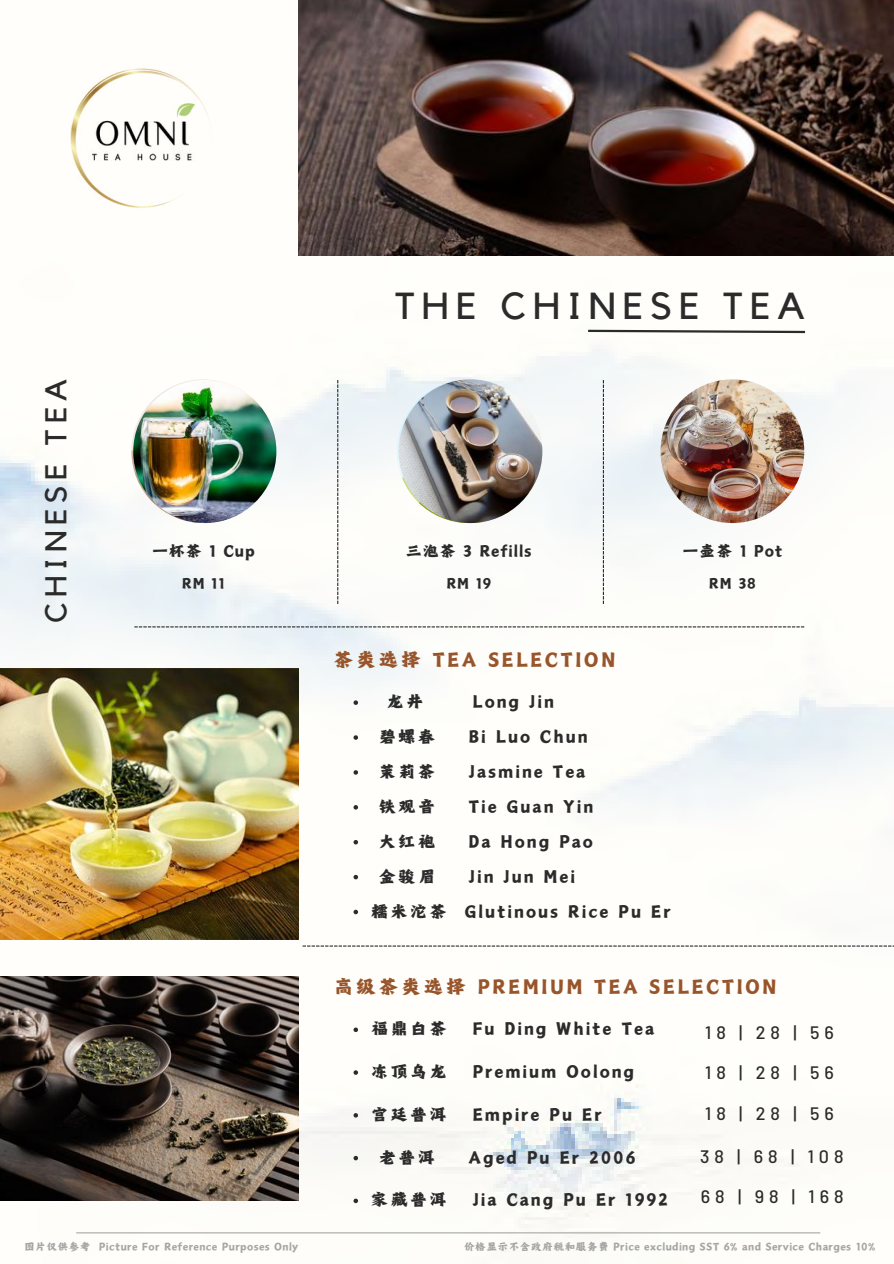
<style>
.page{position:relative;width:894px;height:1264px;background:#fff}
.page>*{position:absolute;margin:0;border:0;box-sizing:border-box;transform-origin:0 0}
.t1{font:37.5px "Kollektif";letter-spacing:.185em;color:#2b2b2b}
.t2{font:30px "Kollektif";letter-spacing:.185em;color:#2b2b2b}
.t3{font:22.5px "Canva Mountains And Seas SC";letter-spacing:.1em;color:#98552b}
.t4{font:19.5px/34.8px "Canva Mountains And Seas SC";letter-spacing:.1em;color:#2b2b2b;text-align:center}
.t5{font:500 18px "Barlow";letter-spacing:.275em;color:#2b2b2b}
.t6{font:18px "Canva Mountains And Seas SC";letter-spacing:.05em;color:#2b2b2b}
.t7{font:16.5px "Canva Mountains And Seas SC";letter-spacing:.05em;color:#2b2b2b}
.t8{font:12px "Canva Mountains And Seas SC";letter-spacing:.03em;color:#a6a6a6}
</style>
<div class="page">
<img style="left:0;top:0;width:893px;height:1253px">
<img style="left:299px;top:0;width:594px;height:255px">
<img style="left:660px;top:379px;width:144px;height:144px;border-radius:50%">
<svg style="left:337px;top:380px;width:1px;height:224px"></svg>
<svg style="left:134px;top:626px;width:670px;height:1px"></svg>
<svg style="left:585px;top:328px;width:222px;height:6px"></svg>
<svg style="left:602px;top:380px;width:1px;height:224px"></svg>
<img style="left:133px;top:380px;width:143px;height:143px;border-radius:50%">
<img style="left:398px;top:379px;width:144px;height:144px;border-radius:50%">
<img style="left:0;top:669px;width:299px;height:270px">
<img style="left:0;top:976px;width:298px;height:224px">
<svg style="left:302px;top:945px;width:591px;height:1px"></svg>
<img style="left:53px;top:48px;width:177px;height:176px">
<svg style="left:353px;top:700px;width:5px;height:5px"></svg>
<svg style="left:353px;top:735px;width:5px;height:4px"></svg>
<svg style="left:353px;top:770px;width:5px;height:4px"></svg>
<svg style="left:353px;top:805px;width:5px;height:4px"></svg>
<svg style="left:353px;top:840px;width:5px;height:4px"></svg>
<svg style="left:353px;top:874px;width:5px;height:5px"></svg>
<svg style="left:353px;top:909px;width:5px;height:5px"></svg>
<svg style="left:353px;top:1027px;width:5px;height:5px"></svg>
<svg style="left:353px;top:1070px;width:5px;height:4px"></svg>
<svg style="left:353px;top:1113px;width:5px;height:4px"></svg>
<svg style="left:353px;top:1155px;width:5px;height:5px"></svg>
<svg style="left:353px;top:1198px;width:5px;height:5px"></svg>
<hr style="left:76px;top:1232px;width:744px;height:1px;background:#a6a6a6">
<h2 class="t2" style="left:42px;top:623px;width:245px;rotate:-90deg">CHINESE TEA</h2>
<h1 class="t1" style="left:395px;top:288px;width:411px">THE CHINESE TEA</h1>
<p class="t6" style="left:152px;top:541px;width:105px">一杯茶 1 Cup</p>
<p class="t6" style="left:405px;top:541px;width:127px">三泡茶 3 Refills</p>
<p class="t6" style="left:682px;top:541px;width:102px">一壶茶 1 Pot</p>
<p class="t7" style="left:182px;top:575px;width:44px">RM 11</p>
<p class="t7" style="left:446px;top:575px;width:46px">RM 19</p>
<p class="t7" style="left:708px;top:575px;width:48px">RM 38</p>
<p class="t3" style="left:333px;top:647px;width:283px">茶类选择 TEA SELECTION</p>
<p class="t4" style="left:386px;top:684px;width:39px">龙井</p>
<p class="t4" style="left:472px;top:684px;width:83px">Long Jin</p>
<p class="t4" style="left:378px;top:718px;width:58px">碧螺春</p>
<p class="t4" style="left:468px;top:718px;width:120px">Bi Luo Chun</p>
<p class="t4" style="left:378px;top:753px;width:58px">茉莉茶</p>
<p class="t4" style="left:468px;top:753px;width:118px">Jasmine Tea</p>
<p class="t4" style="left:378px;top:788px;width:58px">铁观音</p>
<p class="t4" style="left:468px;top:788px;width:126px">Tie Guan Yin</p>
<p class="t4" style="left:378px;top:823px;width:58px">大红袍</p>
<p class="t4" style="left:468px;top:823px;width:126px">Da Hong Pao</p>
<p class="t4" style="left:378px;top:858px;width:58px">金骏眉</p>
<p class="t4" style="left:371px;top:858px;width:301px">Jin Jun Mei<br>糯米沱茶 Glutinous Rice Pu Er</p>
<p class="t3" style="left:333px;top:975px;width:444px">高级茶类选择 PREMIUM TEA SELECTION</p>
<p class="t5" style="left:705px;top:1020px;width:130px">18|28|56</p>
<p class="t5" style="left:705px;top:1061px;width:130px">18|28|56</p>
<p class="t5" style="left:705px;top:1101px;width:130px">18|28|56</p>
<p class="t5" style="left:699px;top:1144px;width:145px">38 | 68 | 108</p>
<p class="t5" style="left:700px;top:1185px;width:144px">68 | 98 | 168</p>
<p class="t4" style="left:371px;top:1011px;width:78px">福鼎白茶</p>
<p class="t4" style="left:472px;top:1011px;width:183px">Fu Ding White Tea</p>
<p class="t4" style="left:371px;top:1053px;width:78px">冻顶乌龙</p>
<p class="t4" style="left:472px;top:1053px;width:163px">Premium Oolong</p>
<p class="t4" style="left:371px;top:1096px;width:78px">宫廷普洱</p>
<p class="t4" style="left:472px;top:1096px;width:131px">Empire Pu Er</p>
<p class="t4" style="left:378px;top:1139px;width:58px">老普洱</p>
<p class="t4" style="left:468px;top:1139px;width:168px">Aged Pu Er 2006</p>
<p class="t4" style="left:371px;top:1182px;width:78px">家藏普洱</p>
<p class="t4" style="left:472px;top:1182px;width:197px">Jia Cang Pu Er 1992</p>
<p class="t8" style="left:24px;top:1240px;width:276px">图片仅供参考 Picture For Reference Purposes Only</p>
<p class="t8" style="left:464px;top:1240px;width:413px">价格显示不含政府税和服务费 Price excluding SST 6% and Service Charges 10%</p>
</div>
